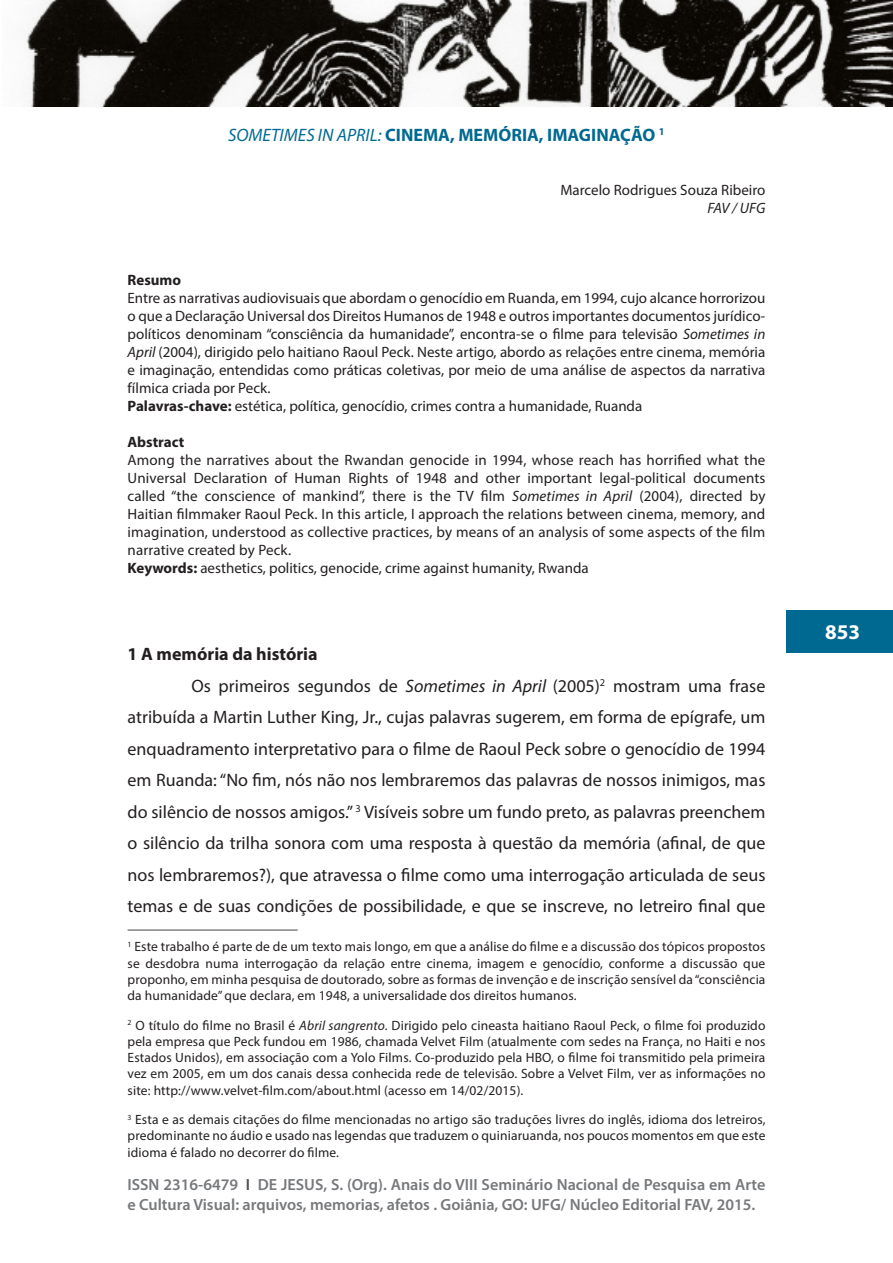
<style>
.page{position:relative;width:893px;height:1263px;background:#fff}
.page>*{position:absolute;margin:0;border:0;box-sizing:border-box;transform-origin:0 0}
.subtitulos{font:700 21px "Myriad Pro";color:#fff}
.Texto_básico{font:18px/31.5px "Myriad Pro";color:#231f20;text-align:justify}
.Título{font:700 18px "Myriad Pro";color:#006991}
.subtitulos-2{font:700 18px "Myriad Pro";color:#231f20}
.t1{font:600 16.2px/19.5px "Myriad Pro";color:#76787b}
.resumos{font:15px/18px "Myriad Pro";color:#231f20;text-align:justify}
.resumos-2{font:700 15px "Myriad Pro";color:#231f20}
.resumos-3{font:italic 15px "Myriad Pro";letter-spacing:-.02em;color:#231f20}
.notas_de_rodapé{font:13.5px/16.2px "Myriad Pro";letter-spacing:.01em;color:#231f20;text-align:justify}
.s1{font-weight:400;font-style:italic}
.s2{font-style:italic}
.s3{font-weight:700}
.s4{color:#4b4c4d}
</style>
<div class="page">
<div style="left:787px;top:610px;width:106px;height:43px;background:#006991"></div>
<img style="left:25px;top:0;width:868px;height:106px">
<hr style="left:128px;top:929px;width:170px;height:2px;background:#57585a">
<p class="Título" style="left:228px;top:123px;width:438px"><span class="s1">SOMETIMES IN APRIL:</span> CINEMA, MEMÓRIA, IMAGINAÇÃO <sup>1</sup></p>
<p class="resumos" style="left:560px;top:181px;width:206px">Marcelo Rodrigues Souza Ribeiro</p>
<p class="resumos-3" style="left:707px;top:199px;width:59px">FAV / UFG</p>
<p class="resumos-2" style="left:128px;top:270px;width:55px">Resumo</p>
<p class="resumos" style="left:128px;top:289px;width:639px">Entre as narrativas audiovisuais que abordam o genocídio em Ruanda, em 1994, cujo alcance horrorizou o que a Declaração Universal dos Direitos Humanos de 1948 e outros importantes documentos jurídico&shy;políticos denominam “consciência da humanidade”, encontra-se o filme para televisão <span class="s2">Sometimes in April</span> (2004), dirigido pelo haitiano Raoul Peck. Neste artigo, abordo as relações entre cinema, memória e imaginação, entendidas como práticas coletivas, por meio de uma análise de aspectos da narrativa fílmica criada por Peck.</p>
<p class="resumos" style="left:128px;top:397px;width:516px"><span class="s3">Palavras-chave:</span> estética, política, genocídio, crimes contra a humanidade, Ruanda</p>
<p class="resumos-2" style="left:128px;top:432px;width:58px">Abstract</p>
<p class="resumos" style="left:128px;top:451px;width:639px">Among the narratives about the Rwandan genocide in 1994, whose reach has horrified what the Universal Declaration of Human Rights of 1948 and other important legal-political documents called “the conscience of mankind”, there is the TV film <span class="s2">Sometimes in April</span> (2004), directed by Haitian filmmaker Raoul Peck. In this article, I approach the relations between cinema, memory, and imagination, understood as collective practices, by means of an analysis of some aspects of the film narrative created by Peck.</p>
<p class="resumos" style="left:128px;top:559px;width:463px"><span class="s3">Keywords:</span> aesthetics, politics, genocide, crime against humanity, Rwanda</p>
<p class="subtitulos-2" style="left:128px;top:642px;width:192px">1 A memória da história</p>
<p class="Texto_básico" style="left:128px;top:669px;width:639px;text-indent:64px">Os primeiros segundos de <span class="s2">Sometimes in April</span> (2005)<sup>2</sup> mostram uma frase atribuída a Martin Luther King, Jr., cujas palavras sugerem, em forma de epígrafe, um enquadramento interpretativo para o filme de Raoul Peck sobre o genocídio de 1994 em Ruanda: “No fim, nós não nos lembraremos das palavras de nossos inimigos, mas do silêncio de nossos amigos.” <sup>3</sup> Visíveis sobre um fundo preto, as palavras preenchem o silêncio da trilha sonora com uma resposta à questão da memória (afinal, de que nos lembraremos?), que atravessa o filme como uma interrogação articulada de seus temas e de suas condições de possibilidade, e que se inscreve, no letreiro final que</p>
<p class="notas_de_rodapé" style="left:128px;top:938px;width:639px"><sup>1</sup> Este trabalho é parte de de um texto mais longo, em que a análise do filme e a discussão dos tópicos propostos se desdobra numa interrogação da relação entre cinema, imagem e genocídio, conforme a discussão que proponho, em minha pesquisa de doutorado, sobre as formas de invenção e de inscrição sensível da “consciência da humanidade” que declara, em 1948, a universalidade dos direitos humanos.</p>
<p class="notas_de_rodapé" style="left:128px;top:1017px;width:639px"><sup>2</sup> O título do filme no Brasil é <span class="s2">Abril sangrento</span>. Dirigido pelo cineasta haitiano Raoul Peck, o filme foi produzido pela empresa que Peck fundou em 1986, chamada Velvet Film (atualmente com sedes na França, no Haiti e nos Estados Unidos), em associação com a Yolo Films. Co-produzido pela HBO, o filme foi transmitido pela primeira vez em 2005, em um dos canais dessa conhecida rede de televisão. Sobre a Velvet Film, ver as informações no site: http://www.velvet-film.com/about.html (acesso em 14/02/2015).</p>
<p class="notas_de_rodapé" style="left:128px;top:1111px;width:639px"><sup>3</sup> Esta e as demais citações do filme mencionadas no artigo são traduções livres do inglês, idioma dos letreiros, predominante no áudio e usado nas legendas que traduzem o quiniaruanda, nos poucos momentos em que este idioma é falado no decorrer do filme.</p>
<p class="t1" style="left:128px;top:1174px;width:639px">ISSN 2316-6479 <span class="s4">I</span> DE JESUS, S. (Org). Anais do VIII Seminário Nacional de Pesquisa em Arte e Cultura Visual: arquivos, memorias, afetos . Goiânia, GO: UFG/ Núcleo Editorial FAV, 2015.</p>
<p class="subtitulos" style="left:825px;top:619px;width:36px">853</p>
</div>
